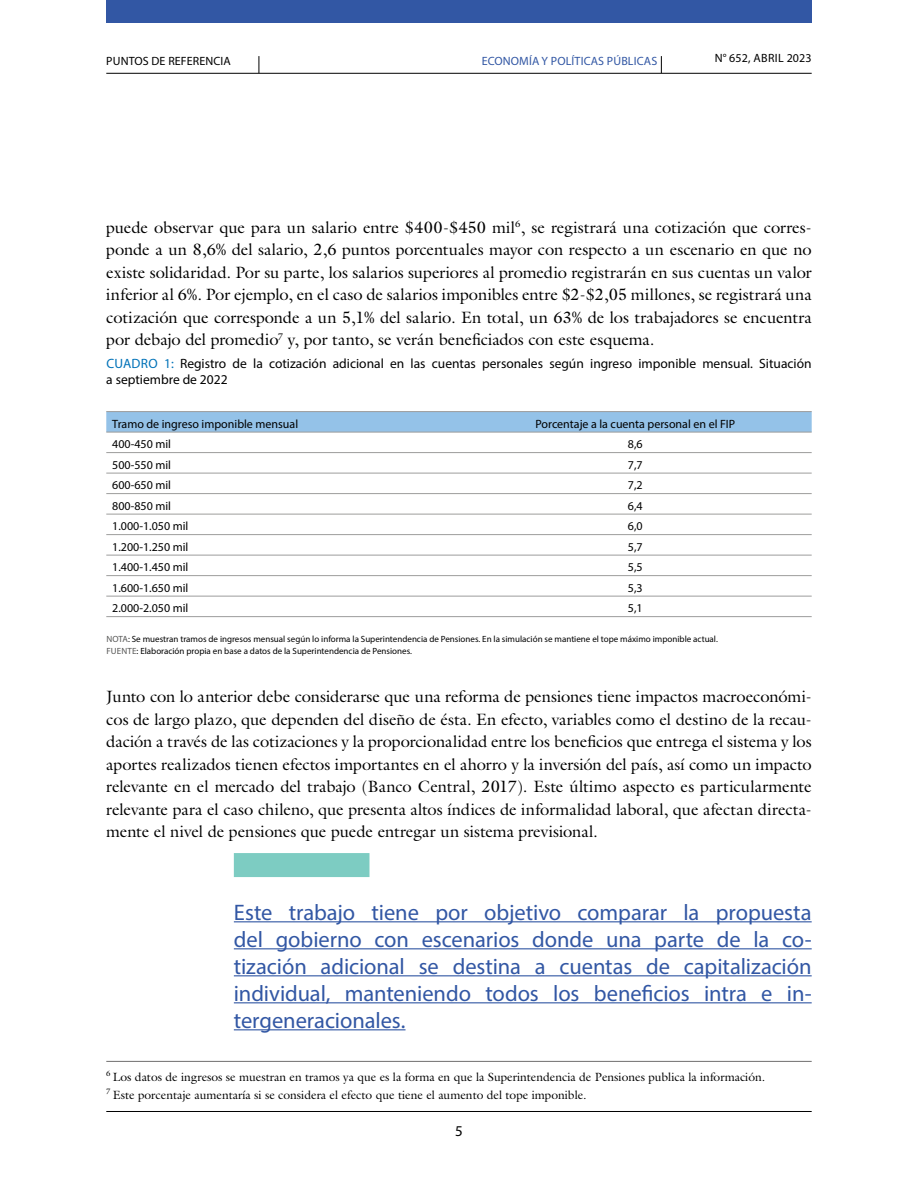
<style>
.page{position:relative;width:918px;height:1188px;background:#fff}
.page>*{position:absolute;margin:0;border:0;box-sizing:border-box;transform-origin:0 0}
.t1{font:22.5px/27px "Myriad Pro";color:#3257a4;text-align:justify}
.t2{font:16.5px/22.5px "Galliard Pro";letter-spacing:-.01em;color:#000;text-align:justify}
.t3{font:15px "Myriad Pro";color:#000}
.t4{font:13.5px/16.2px "Myriad Pro";color:#000}
.t5{font:12px "Myriad Pro";color:#000}
.t6{font:12px/18px "Galliard Pro";color:#000}
.t7{font:12px "Myriad Pro";letter-spacing:.01em;color:#3257a4}
.t8{font:9px/12px "Myriad Pro";color:#000}
.s1{color:#0072b8}
.s2{color:#575756}
</style>
<div class="page">
<hr style="left:106px;top:1111px;width:706px;height:1px;background:#000">
<div style="left:106px;top:0;width:706px;height:23px;background:#3257a4"></div>
<hr style="left:106px;top:73px;width:706px;height:1px;background:#000">
<svg style="left:259px;top:56px;width:1px;height:17px"></svg>
<svg style="left:661px;top:56px;width:1px;height:17px"></svg>
<div style="left:234px;top:853px;width:135px;height:24px;background:#7dccc2"></div>
<hr style="left:234px;top:921px;width:578px;height:1px;background:#3257a4">
<hr style="left:234px;top:948px;width:578px;height:1px;background:#3257a4">
<hr style="left:234px;top:975px;width:578px;height:1px;background:#3257a4">
<hr style="left:234px;top:1002px;width:578px;height:1px;background:#3257a4">
<hr style="left:234px;top:1029px;width:172px;height:1px;background:#3257a4">
<div style="left:106px;top:412px;width:706px;height:20px;background:#94c2e8"></div>
<hr style="left:106px;top:452px;width:353px;height:1px;background:#9d9d9c">
<hr style="left:459px;top:452px;width:353px;height:1px;background:#9d9d9c">
<hr style="left:106px;top:473px;width:353px;height:1px;background:#9d9d9c">
<hr style="left:459px;top:473px;width:353px;height:1px;background:#9d9d9c">
<hr style="left:106px;top:493px;width:353px;height:1px;background:#9d9d9c">
<hr style="left:459px;top:493px;width:353px;height:1px;background:#9d9d9c">
<hr style="left:106px;top:514px;width:353px;height:1px;background:#9d9d9c">
<hr style="left:459px;top:514px;width:353px;height:1px;background:#9d9d9c">
<hr style="left:106px;top:534px;width:353px;height:1px;background:#9d9d9c">
<hr style="left:459px;top:534px;width:353px;height:1px;background:#9d9d9c">
<hr style="left:106px;top:555px;width:353px;height:1px;background:#9d9d9c">
<hr style="left:459px;top:555px;width:353px;height:1px;background:#9d9d9c">
<hr style="left:106px;top:575px;width:353px;height:1px;background:#9d9d9c">
<hr style="left:459px;top:575px;width:353px;height:1px;background:#9d9d9c">
<hr style="left:106px;top:596px;width:353px;height:1px;background:#9d9d9c">
<hr style="left:459px;top:596px;width:353px;height:1px;background:#9d9d9c">
<hr style="left:106px;top:411px;width:353px;height:1px;background:#9d9d9c">
<hr style="left:459px;top:411px;width:353px;height:1px;background:#9d9d9c">
<hr style="left:106px;top:432px;width:353px;height:1px;background:#9d9d9c">
<hr style="left:459px;top:432px;width:353px;height:1px;background:#9d9d9c">
<hr style="left:106px;top:616px;width:353px;height:1px;background:#9d9d9c">
<hr style="left:459px;top:616px;width:353px;height:1px;background:#9d9d9c">
<hr style="left:106px;top:1061px;width:706px;height:1px;background:#706f6f">
<p class="t5" style="left:106px;top:54px;width:126px">PUNTOS DE REFERENCIA</p>
<p class="t7" style="left:482px;top:54px;width:177px">ECONOMÍA Y POLÍTICAS PÚBLICAS</p>
<p class="t5" style="left:715px;top:51px;width:98px">N° 652, ABRIL 2023</p>
<p class="t2" style="left:106px;top:216px;width:707px">puede observar que para un salario entre $400-$450 mil<sup>6</sup>, se registrará una cotización que corres&shy;ponde a un 8,6% del salario, 2,6 puntos porcentuales mayor con respecto a un escenario en que no existe solidaridad. Por su parte, los salarios superiores al promedio registrarán en sus cuentas un valor inferior al 6%. Por ejemplo, en el caso de salarios imponibles entre $2-$2,05 millones, se registrará una cotización que corresponde a un 5,1% del salario. En total, un 63% de los trabajadores se encuentra por debajo del promedio<sup>7</sup> y, por tanto, se verán beneficiados con este esquema.</p>
<p class="t4" style="left:106px;top:355px;width:707px"><span class="s1">CUADRO 1:</span> Registro de la cotización adicional en las cuentas personales según ingreso imponible mensual. Situación a septiembre de 2022</p>
<p class="t5" style="left:112px;top:416px;width:187px">Tramo de ingreso imponible mensual</p>
<p class="t5" style="left:536px;top:416px;width:201px">Porcentaje a la cuenta personal en el FIP</p>
<p class="t5" style="left:112px;top:437px;width:60px">400-450 mil</p>
<p class="t5" style="left:628px;top:437px;width:16px">8,6</p>
<p class="t5" style="left:112px;top:457px;width:60px">500-550 mil</p>
<p class="t5" style="left:628px;top:457px;width:16px">7,7</p>
<p class="t5" style="left:112px;top:478px;width:60px">600-650 mil</p>
<p class="t5" style="left:628px;top:478px;width:16px">7,2</p>
<p class="t5" style="left:112px;top:498px;width:60px">800-850 mil</p>
<p class="t5" style="left:628px;top:498px;width:16px">6,4</p>
<p class="t5" style="left:112px;top:519px;width:78px">1.000-1.050 mil</p>
<p class="t5" style="left:628px;top:519px;width:16px">6,0</p>
<p class="t5" style="left:112px;top:539px;width:78px">1.200-1.250 mil</p>
<p class="t5" style="left:628px;top:539px;width:16px">5,7</p>
<p class="t5" style="left:112px;top:560px;width:78px">1.400-1.450 mil</p>
<p class="t5" style="left:628px;top:560px;width:16px">5,5</p>
<p class="t5" style="left:112px;top:580px;width:78px">1.600-1.650 mil</p>
<p class="t5" style="left:628px;top:580px;width:16px">5,3</p>
<p class="t5" style="left:112px;top:601px;width:78px">2.000-2.050 mil</p>
<p class="t5" style="left:628px;top:601px;width:16px">5,1</p>
<p class="t8" style="left:106px;top:633px;width:613px"><span class="s2">NOTA</span>: Se muestran tramos de ingresos mensual según lo informa la Superintendencia de Pensiones. En la simulación se mantiene el tope máximo imponible actual.<br><span class="s2">FUENTE</span>: Elaboración propia en base a datos de la Superintendencia de Pensiones.</p>
<p class="t2" style="left:106px;top:685px;width:707px">Junto con lo anterior debe considerarse que una reforma de pensiones tiene impactos macroeconómi&shy;cos de largo plazo, que dependen del diseño de ésta. En efecto, variables como el destino de la recau&shy;dación a través de las cotizaciones y la proporcionalidad entre los beneficios que entrega el sistema y los aportes realizados tienen efectos importantes en el ahorro y la inversión del país, así como un impacto relevante en el mercado del trabajo (Banco Central, 2017). Este último aspecto es particularmente relevante para el caso chileno, que presenta altos índices de informalidad laboral, que afectan directa&shy;mente el nivel de pensiones que puede entregar un sistema previsional.</p>
<p class="t1" style="left:234px;top:898px;width:579px">Este trabajo tiene por objetivo comparar la propuesta del gobierno con escenarios donde una parte de la co&shy;tización adicional se destina a cuentas de capitalización individual, manteniendo todos los beneficios intra e in&shy;tergeneracionales.</p>
<p class="t6" style="left:106px;top:1067px;width:660px"><sup>6</sup> Los datos de ingresos se muestran en tramos ya que es la forma en que la Superintendencia de Pensiones publica la información.<br><sup>7</sup> Este porcentaje aumentaría si se considera el efecto que tiene el aumento del tope imponible.</p>
<p class="t3" style="left:455px;top:1122px;width:9px">5</p>
</div>
